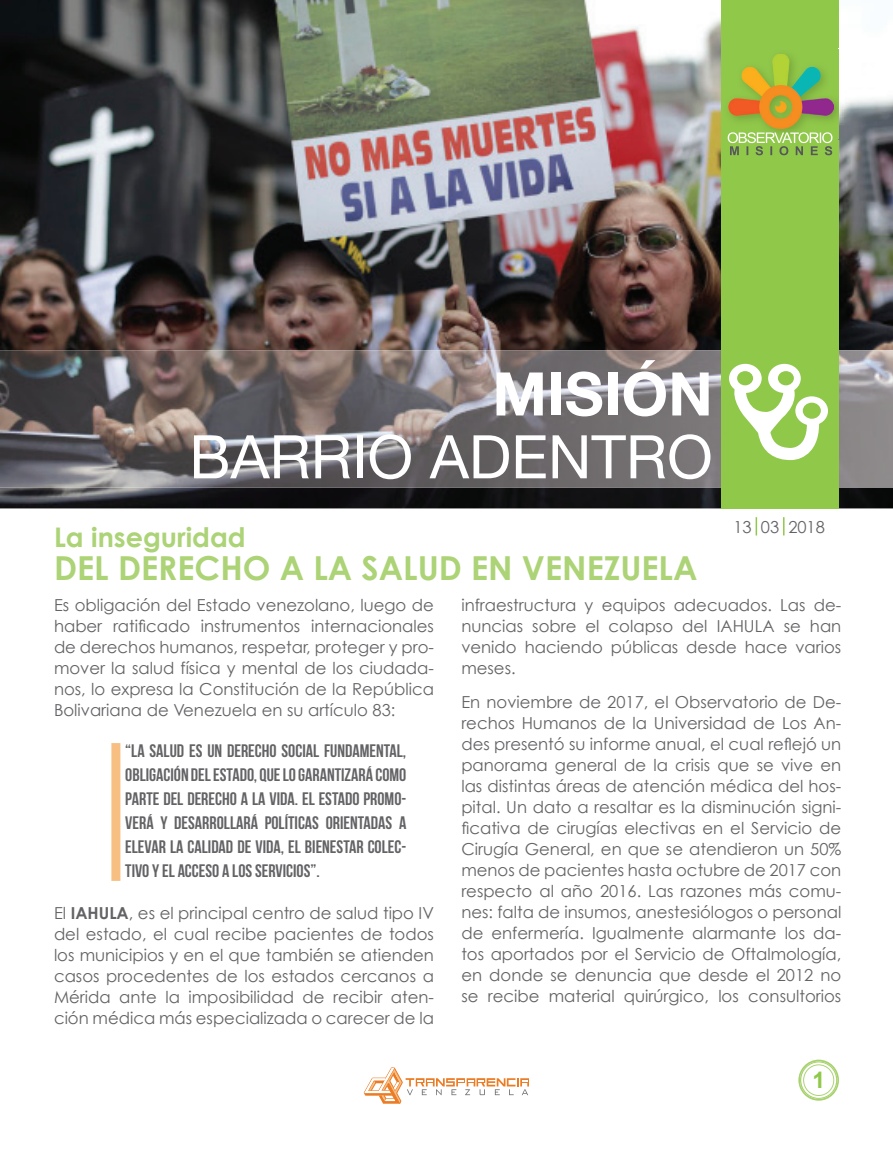
<style>
.page{position:relative;width:893px;height:1149px;background:#fff}
.page>*{position:absolute;margin:0;border:0;box-sizing:border-box;transform-origin:0 0}
.t1{font:60.15px "Helvetica Neue";color:#fff}
.t2{font:700 60.15px "Helvetica Neue";color:#fff}
.t3{font:700 33px "Century Gothic";color:#acd376}
.t4{font:700 27px "Century Gothic";color:#acd376}
.t5{font:700 22.8px "Arial";color:#90c84a}
.t6{font:700 18px/24px "Bebas Neue";color:#636366;text-align:justify}
.t7{font:16.5px/21px "Century Gothic";color:#636366;text-align:justify}
.s1{font-weight:700}
</style>
<div class="page">
<img style="left:0;top:0;width:893px;height:508px">
<img style="left:0;top:350px;width:893px;height:137px">
<div style="left:721px;top:0;width:118px;height:508px;background:#90c84a"></div>
<img style="left:727px;top:49px;width:118px;height:90px">
<img style="left:728px;top:54px;width:105px;height:75px">
<svg style="left:728px;top:132px;width:104px;height:23px"></svg>
<svg style="left:798px;top:1059px;width:41px;height:41px"></svg>
<svg style="left:364px;top:1067px;width:165px;height:36px"></svg>
<svg style="left:756px;top:517px;width:1px;height:18px"></svg>
<svg style="left:783px;top:517px;width:1px;height:18px"></svg>
<div style="left:795px;top:396px;width:33px;height:29px;background:#fff;border-radius:50%"></div>
<div style="left:729px;top:364px;width:33px;height:29px;background:#fff;border-radius:50%"></div>
<div style="left:768px;top:364px;width:33px;height:29px;background:#fff;border-radius:50%"></div>
<svg style="left:730px;top:374px;width:95px;height:87px"></svg>
<div style="left:737px;top:371px;width:16px;height:14px;background:#90c84a;border-radius:50%"></div>
<div style="left:778px;top:371px;width:16px;height:14px;background:#90c84a;border-radius:50%"></div>
<div style="left:111px;top:742px;width:9px;height:138px;background:#f7bf82"></div>
<h1 class="t2" style="left:492px;top:356px;width:222px">MISIÓN</h1>
<h1 class="t1" style="left:189px;top:421px;width:525px">BARRIO ADENTRO</h1>
<h3 class="t4" style="left:54px;top:519px;width:193px">La inseguridad</h3>
<h2 class="t3" style="left:54px;top:546px;width:645px">DEL DERECHO A LA SALUD EN VENEZUELA</h2>
<p class="t7" style="left:733px;top:515px;width:93px">13 03 2018</p>
<p class="t7" style="left:54px;top:594px;width:381px">Es obligación del Estado venezolano, luego de haber ratificado instrumentos internacionales de derechos humanos, respetar, proteger y pro&shy;mover la salud física y mental de los ciudada&shy;nos, lo expresa la Constitución de la República Bolivariana de Venezuela en su artículo 83:</p>
<p class="t6" style="left:125px;top:738px;width:283px">“LA SALUD ES UN DERECHO SOCIAL FUNDAMENTAL, OBLIGACIÓN DEL ESTADO, QUE LO GARANTIZARÁ COMO PARTE DEL DERECHO A LA VIDA. EL ESTADO PROMO-VERÁ Y DESARROLLARÁ POLÍTICAS ORIENTADAS A ELEVAR LA CALIDAD DE VIDA, EL BIENESTAR COLEC-TIVO Y EL ACCESO A LOS SERVICIOS”.</p>
<p class="t7" style="left:54px;top:901px;width:381px">El <span class="s1">IAHULA</span>, es el principal centro de salud tipo IV del estado, el cual recibe pacientes de todos los municipios y en el que también se atienden casos procedentes de los estados cercanos a Mérida ante la imposibilidad de recibir aten&shy;ción médica más especializada o carecer de la</p>
<p class="t7" style="left:461px;top:594px;width:381px">infraestructura y equipos adecuados. Las de&shy;nuncias sobre el colapso del IAHULA se han venido haciendo públicas desde hace varios meses.</p>
<p class="t7" style="left:461px;top:691px;width:381px">En noviembre de 2017, el Observatorio de De&shy;rechos Humanos de la Universidad de Los An&shy;des presentó su informe anual, el cual reflejó un panorama general de la crisis que se vive en las distintas áreas de atención médica del hos&shy;pital. Un dato a resaltar es la disminución signi&shy;ficativa de cirugías electivas en el Servicio de Cirugía General, en que se atendieron un 50% menos de pacientes hasta octubre de 2017 con respecto al año 2016. Las razones más comu&shy;nes: falta de insumos, anestesiólogos o personal de enfermería. Igualmente alarmante los da&shy;tos aportados por el Servicio de Oftalmología, en donde se denuncia que desde el 2012 no se recibe material quirúrgico, los consultorios</p>
<h3 class="t5" style="left:812px;top:1064px;width:14px">1</h3>
</div>
